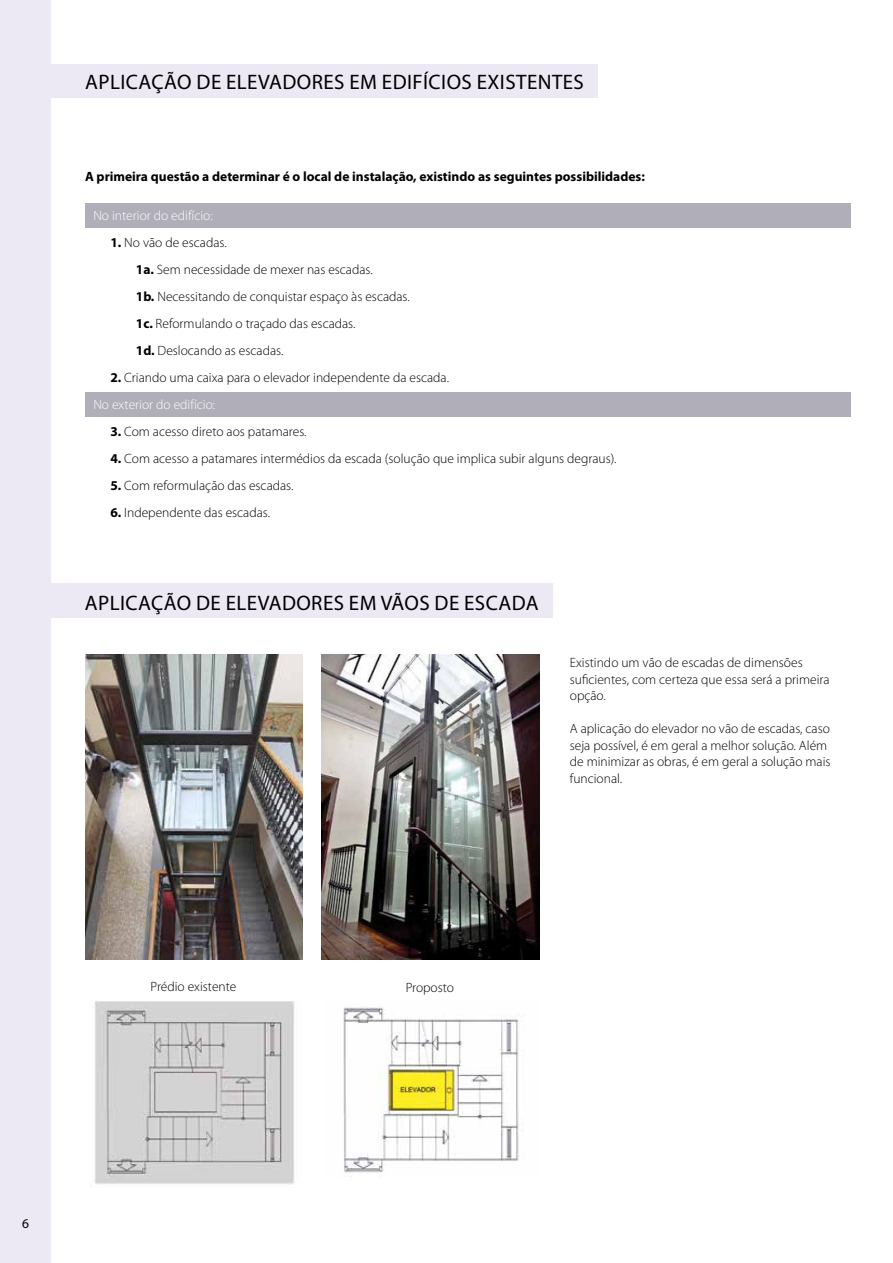
<style>
.page{position:relative;width:893px;height:1263px;background:#fff}
.page>*{position:absolute;margin:0;border:0;box-sizing:border-box;transform-origin:0 0}
.t1{font:21px "Myriad Pro";letter-spacing:.02em;color:#000}
.t2{font:300 13.5px/16.5px "Myriad Pro";color:#000}
.t3{font:700 13.5px "Myriad Pro";color:#000}
.t4{font:300 13.5px "Myriad Pro";color:#fff}
.t5{font:13.5px "Myriad Pro";color:#000}
.s1{font-weight:700}
.s2{color:#fff}
</style>
<div class="page">
<div style="left:0;top:0;width:51px;height:1263px;background:#ede9f4"></div>
<div style="left:85px;top:392px;width:765px;height:25px;background:#b0aeb8"></div>
<div style="left:49px;top:64px;width:549px;height:33px;background:#ede9f4"></div>
<div style="left:49px;top:583px;width:504px;height:35px;background:#ede9f4"></div>
<img style="left:85px;top:655px;width:218px;height:304px">
<img style="left:322px;top:655px;width:217px;height:304px">
<img style="left:94px;top:1001px;width:201px;height:183px">
<img style="left:343px;top:1006px;width:176px;height:171px">
<div style="left:85px;top:203px;width:765px;height:24px;background:#b0aeb8"></div>
<h1 class="t1" style="left:85px;top:69px;width:26px">APLICAÇÃO</h1>
<h1 class="t1" style="left:197px;top:69px;width:43px">DE ELEVADORES</h1>
<h1 class="t1" style="left:349px;top:69px;width:44px">EM EDIF</h1>
<h1 class="t1" style="left:423px;top:69px;width:17px">ÍCIOS</h1>
<h1 class="t1" style="left:477px;top:69px;width:11px">EXISTE</h1>
<h1 class="t1" style="left:538px;top:69px;width:26px">NTES</h1>
<p class="t3" style="left:85px;top:168px;width:561px">A primeira questão a determinar é o local de instalação, existindo as seguintes possibilidades:</p>
<p class="t4" style="left:93px;top:207px;width:121px">No interior do edifício:</p>
<p class="t2" style="left:136px;top:228px;width:275px;line-height:27px;text-indent:-26px"><span class="s1">1.</span> No vão de escadas.<br><span class="s1">1a.</span> Sem necessidade de mexer nas escadas.<br><span class="s1">1b.</span> Necessitando de conquistar espaço às escadas.<br><span class="s1">1c.</span> Reformulando o traçado das escadas.<br><span class="s1">1d.</span> Deslocando as escadas.</p>
<p class="t2" style="left:93px;top:363px;width:357px;line-height:27px;text-indent:17px"><span class="s1">2.</span> Criando uma caixa para o elevador independente da escada.<br><span class="s2">No exterior do edifício:</span></p>
<p class="t2" style="left:110px;top:423px;width:198px"><span class="s1">3.</span> Com acesso direto aos patamares.</p>
<p class="t2" style="left:110px;top:450px;width:508px"><span class="s1">4.</span> Com acesso a patamares intermédios da escada (solução que implica subir alguns degraus).</p>
<p class="t2" style="left:110px;top:477px;width:185px"><span class="s1">5.</span> Com reformulação das escadas.</p>
<p class="t2" style="left:110px;top:504px;width:161px"><span class="s1">6.</span> Independente das escadas.</p>
<h1 class="t1" style="left:85px;top:590px;width:26px">APLICAÇÃO</h1>
<h1 class="t1" style="left:196px;top:590px;width:43px">DE ELEVADORES</h1>
<h1 class="t1" style="left:349px;top:590px;width:45px">EM VÃOS</h1>
<h1 class="t1" style="left:435px;top:590px;width:43px">DE ESCADA</h1>
<p class="t2" style="left:570px;top:654px;width:261px">Existindo um vão de escadas de dimensões suficientes, com certeza que essa será a primeira opção.</p>
<p class="t2" style="left:570px;top:720px;width:262px">A aplicação do elevador no vão de escadas, caso seja possível, é em geral a melhor solução. Além de minimizar as obras, é em geral a solução mais funcional.</p>
<p class="t2" style="left:151px;top:978px;width:87px">Prédio existente</p>
<p class="t2" style="left:406px;top:979px;width:50px">Proposto</p>
<p class="t5" style="left:22px;top:1215px;width:8px">6</p>
</div>
